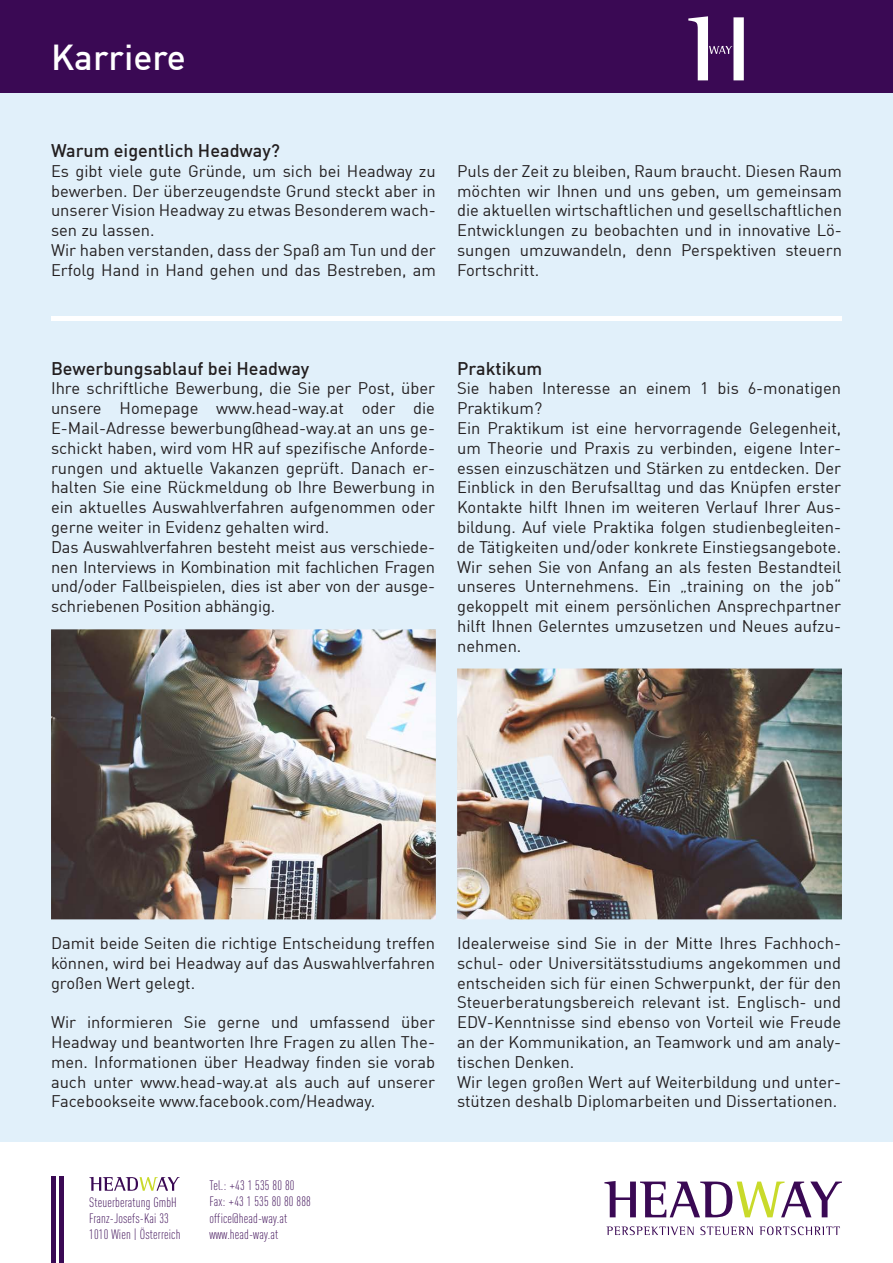
<style>
.page{position:relative;width:893px;height:1263px;background:#fff}
.page>*{position:absolute;margin:0;border:0;box-sizing:border-box;transform-origin:0 0}
.t1{font:500 35.4px "DIN Offc";color:#fff}
.t2{font:500 18px "DIN Offc";color:#231f20}
.t3{font:16.5px/19.8px "DIN Offc";color:#231f20}
.t4{font:300 13.5px/16.2px "DIN Cond";letter-spacing:.01em;color:#3a0954}
</style>
<div class="page">
<div style="left:0;top:80px;width:893px;height:1062px;background:#e1f0fa"></div>
<div style="left:0;top:0;width:893px;height:92px;background:#3a0954"></div>
<svg style="left:688px;top:16px;width:56px;height:64px"></svg>
<hr style="left:51px;top:316px;width:791px;height:4px;background:#fff">
<svg style="left:604px;top:1181px;width:238px;height:36px"></svg>
<svg style="left:606px;top:1226px;width:88px;height:9px"></svg>
<svg style="left:700px;top:1226px;width:53px;height:9px"></svg>
<svg style="left:759px;top:1226px;width:81px;height:9px"></svg>
<svg style="left:89px;top:1177px;width:91px;height:14px"></svg>
<hr style="left:51px;top:1177px;width:4px;height:86px;background:#3a0954">
<hr style="left:60px;top:1177px;width:4px;height:86px;background:#3a0954">
<img style="left:51px;top:629px;width:791px;height:290px">
<h1 class="t1" style="left:51px;top:34px;width:136px">Karriere</h1>
<p class="t2" style="left:51px;top:139px;width:230px">Warum eigentlich Headway?</p>
<p class="t3" style="left:51px;top:161px;width:386px">Es gibt viele gute Gründe, um sich bei Headway zu bewerben. Der überzeugendste Grund steckt aber in unserer Vision Headway zu etwas Besonderem wach&shy;sen zu lassen.<br>Wir haben verstanden, dass der Spaß am Tun und der Erfolg Hand in Hand gehen und das Bestreben, am</p>
<p class="t3" style="left:457px;top:161px;width:386px;text-align:justify">Puls der Zeit zu bleiben, Raum braucht. Diesen Raum möchten wir Ihnen und uns geben, um gemeinsam die aktuellen wirtschaftlichen und gesellschaftlichen Entwicklungen zu beobachten und in innovative Lö&shy;sungen umzuwandeln, denn Perspektiven steuern Fortschritt.</p>
<p class="t2" style="left:51px;top:357px;width:260px">Bewerbungsablauf bei Headway</p>
<p class="t3" style="left:51px;top:378px;width:386px">Ihre schriftliche Bewerbung, die Sie per Post, über unsere Homepage www.head-way.at oder die E-Mail-Adresse bewerbung@head-way.at an uns ge&shy;schickt haben, wird vom HR auf spezifische Anforde&shy;rungen und aktuelle Vakanzen geprüft. Danach er&shy;halten Sie eine Rückmeldung ob Ihre Bewerbung in ein aktuelles Auswahlverfahren aufgenommen oder gerne weiter in Evidenz gehalten wird.<br>Das Auswahlverfahren besteht meist aus verschiede&shy;nen Interviews in Kombination mit fachlichen Fragen und/oder Fallbeispielen, dies ist aber von der ausge&shy;schriebenen Position abhängig.</p>
<p class="t2" style="left:457px;top:357px;width:87px">Praktikum</p>
<p class="t3" style="left:457px;top:378px;width:386px">Sie haben Interesse an einem 1 bis 6-monatigen Praktikum?<br>Ein Praktikum ist eine hervorragende Gelegenheit, um Theorie und Praxis zu verbinden, eigene Inter&shy;essen einzuschätzen und Stärken zu entdecken. Der Einblick in den Berufsalltag und das Knüpfen erster Kontakte hilft Ihnen im weiteren Verlauf Ihrer Aus&shy;bildung. Auf viele Praktika folgen studienbegleiten&shy;de Tätigkeiten und/oder konkrete Einstiegsangebote.<br>Wir sehen Sie von Anfang an als festen Bestandteil unseres Unternehmens. Ein „training on the job“ gekoppelt mit einem persönlichen Ansprechpartner hilft Ihnen Gelerntes umzusetzen und Neues aufzu&shy;nehmen.</p>
<p class="t3" style="left:51px;top:933px;width:386px;text-align:justify">Damit beide Seiten die richtige Entscheidung treffen können, wird bei Headway auf das Auswahlverfahren großen Wert gelegt.</p>
<p class="t3" style="left:51px;top:1012px;width:386px;text-align:justify">Wir informieren Sie gerne und umfassend über Headway und beantworten Ihre Fragen zu allen The&shy;men. Informationen über Headway finden sie vorab auch unter www.head-way.at als auch auf unserer Facebookseite www.facebook.com/Headway.</p>
<p class="t3" style="left:457px;top:933px;width:386px">Idealerweise sind Sie in der Mitte Ihres Fachhoch&shy;schul- oder Universitätsstudiums angekommen und entscheiden sich für einen Schwerpunkt, der für den Steuerberatungsbereich relevant ist. Englisch- und EDV-Kenntnisse sind ebenso von Vorteil wie Freude an der Kommunikation, an Teamwork und am analy&shy;tischen Denken.<br>Wir legen großen Wert auf Weiterbildung und unter&shy;stützen deshalb Diplomarbeiten und Dissertationen.</p>
<p class="t4" style="left:89px;top:1194px;width:93px">Steuerberatung GmbH<br>Franz-Josefs-Kai 33<br>1010 Wien | Österreich</p>
<p class="t4" style="left:209px;top:1177px;width:103px">Tel.: +43 1 535 80 80<br>Fax: +43 1 535 80 80 888 office@head-way.at www.head-way.at</p>
</div>
